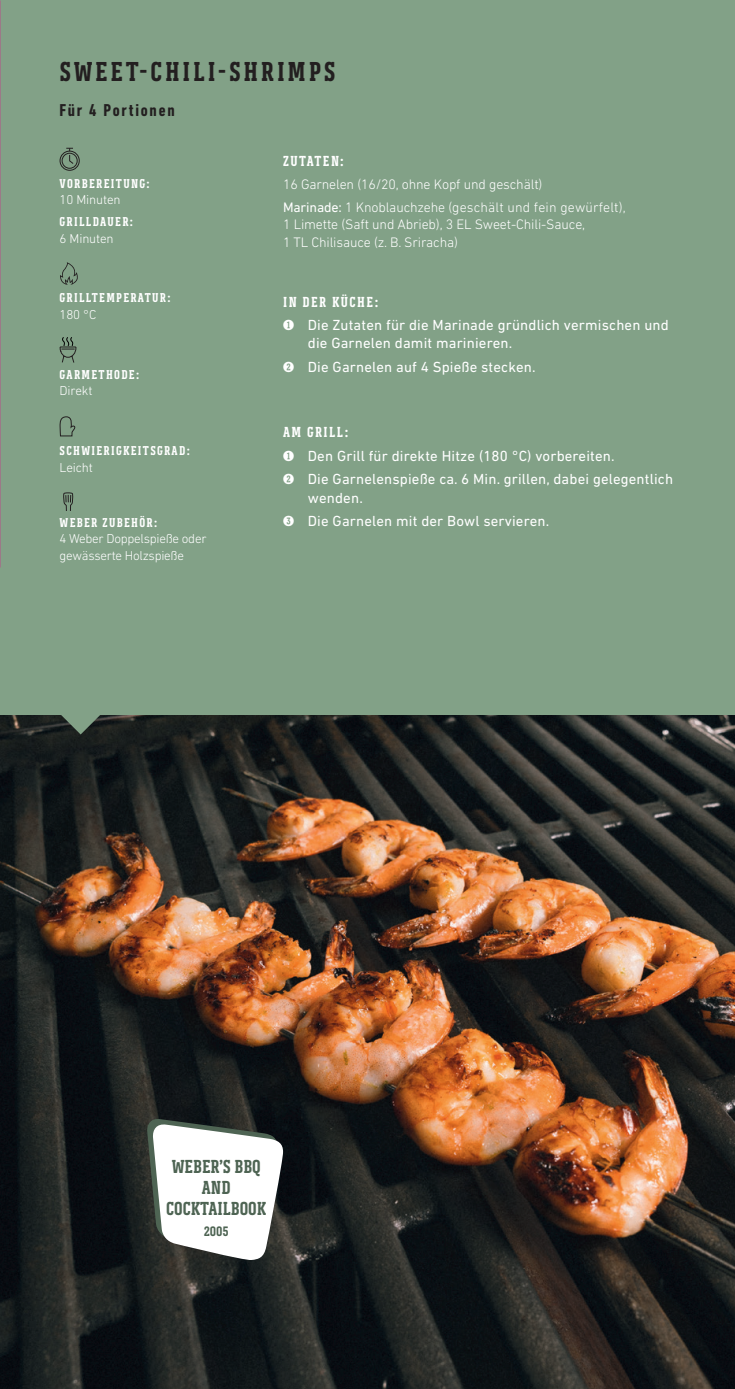
<style>
.page{position:relative;width:735px;height:1389px;background:#fff}
.page>*{position:absolute;margin:0;border:0;box-sizing:border-box;transform-origin:0 0}
.t1{font:700 28px "Weber Serif";letter-spacing:.1em;color:#231f20}
.t2{font:700 19.25px/21px "Weber Serif";color:#4e6453;text-align:center}
.t3{font:700 condensed 17.5px "DIN Next LT Pro";letter-spacing:.1em;color:#231f20}
.t4{font:14.88px/23.3px "DIN Next LT Pro";letter-spacing:.01em;color:#fff}
.t5{font:700 14.88px "Weber Serif";letter-spacing:.1em;color:#fff}
.t6{font:300 14px/23.3px "DIN Next LT Pro";letter-spacing:-.01em;color:#fff}
.t7{font:700 14px "Weber Serif";color:#4e6453}
.t8{font:700 13.12px "Weber Serif";letter-spacing:.1em;color:#fff}
.t9{font:300 13.12px/16.6px "DIN Next LT Pro";letter-spacing:-.02em;color:#fff}
.s1{font-weight:400}
.s2{font-family:"Weber Serif";font-weight:700}
</style>
<div class="page">
<img style="left:0;top:714px;width:734px;height:675px">
<div style="left:0;top:0;width:734px;height:714px;background:#82a187"></div>
<img style="left:0;top:0;width:1px;height:567px">
<svg style="left:60px;top:714px;width:42px;height:20px"></svg>
<div style="left:60px;top:151px;width:20px;height:20px;border:1px solid #231f20;border-radius:50%"></div>
<div style="left:62px;top:153px;width:16px;height:16px;border:1px solid #231f20;border-radius:50%"></div>
<svg style="left:66px;top:148px;width:8px;height:16px"></svg>
<svg style="left:60px;top:262px;width:18px;height:23px"></svg>
<svg style="left:60px;top:337px;width:16px;height:25px"></svg>
<svg style="left:60px;top:416px;width:15px;height:20px"></svg>
<svg style="left:63px;top:493px;width:11px;height:17px"></svg>
<svg style="left:146px;top:1118px;width:137px;height:143px"></svg>
<svg style="left:0;top:349px;width:1px;height:218px"></svg>
<h1 class="t1" style="left:60px;top:55px;width:277px">SWEET-CHILI-SHRIMPS</h1>
<p class="t3" style="left:60px;top:100px;width:116px">Für 4 Portionen</p>
<p class="t8" style="left:60px;top:176px;width:91px">VORBEREITUNG:</p>
<p class="t9" style="left:60px;top:191px;width:62px">10 Minuten</p>
<p class="t8" style="left:60px;top:214px;width:75px">GRILLDAUER:</p>
<p class="t9" style="left:60px;top:230px;width:56px">6 Minuten</p>
<p class="t8" style="left:60px;top:291px;width:112px">GRILLTEMPERATUR:</p>
<p class="t9" style="left:60px;top:306px;width:38px">180 °C</p>
<p class="t8" style="left:60px;top:367px;width:81px">GARMETHODE:</p>
<p class="t9" style="left:60px;top:383px;width:34px">Direkt</p>
<p class="t8" style="left:60px;top:443px;width:131px">SCHWIERIGKEITSGRAD:</p>
<p class="t9" style="left:60px;top:459px;width:35px">Leicht</p>
<p class="t8" style="left:60px;top:515px;width:99px">WEBER ZUBEHÖR:</p>
<p class="t9" style="left:60px;top:530px;width:148px">4 Weber Doppelspieße oder gewässerte Holzspieße</p>
<p class="t5" style="left:283px;top:153px;width:62px">ZUTATEN:</p>
<p class="t6" style="left:283px;top:172px;width:344px">16 Garnelen (16/20, ohne Kopf und geschält)<br><span class="s1">Marinade:</span> 1 Knoblauchzehe (geschält und fein gewürfelt),</p>
<p class="t6" style="left:283px;top:215px;width:303px;line-height:18px">1 Limette (Saft und Abrieb), 3 EL Sweet-Chili-Sauce,<br>1 TL Chilisauce (z. B. Sriracha)</p>
<p class="t5" style="left:283px;top:293px;width:96px">IN DER KÜCHE:</p>
<p class="t4" style="left:308px;top:316px;width:362px;line-height:18.4px;text-indent:-25px"><span class="s2">1</span> Die Zutaten für die Marinade gründlich vermischen und die Garnelen damit marinieren.</p>
<p class="t4" style="left:283px;top:355px;width:254px"><span class="s2">2</span> Die Garnelen auf 4 Spieße stecken.</p>
<p class="t5" style="left:283px;top:424px;width:67px">AM GRILL:</p>
<p class="t4" style="left:283px;top:444px;width:391px"><span class="s2">1</span> Den Grill für direkte Hitze (180 °C) vorbereiten.<br><span class="s2">2</span> Die Garnelenspieße ca. 6 Min. grillen, dabei gelegentlich</p>
<p class="t4" style="left:283px;top:486px;width:267px;text-indent:25px">wenden.<br><span class="s2">3</span> Die Garnelen mit der Bowl servieren.</p>
<p class="t2" style="left:166px;top:1156px;width:102px">WEBER’S BBQ<br>AND<br>COCKTAILBOOK</p>
<p class="t7" style="left:204px;top:1223px;width:26px">2005</p>
</div>
